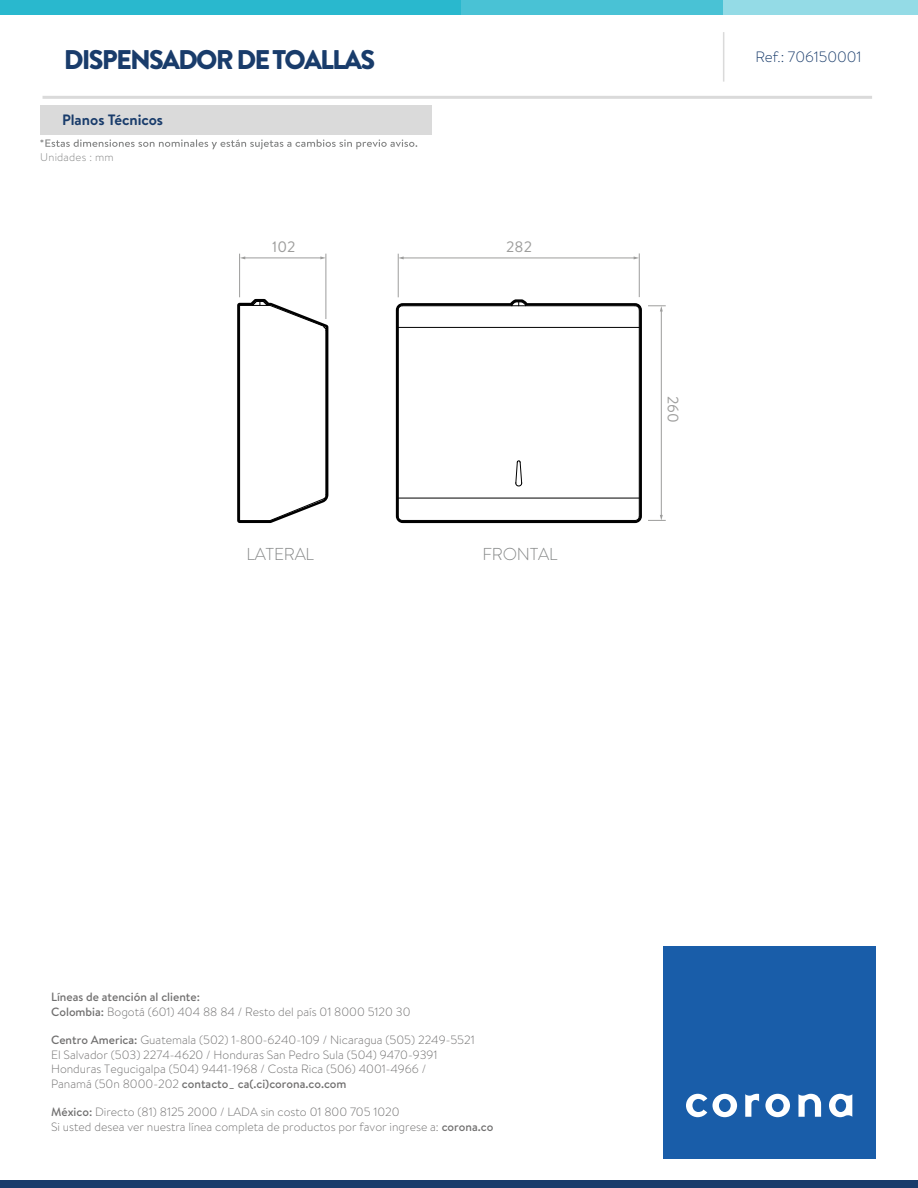
<style>
.page{position:relative;width:918px;height:1188px;background:#fff}
.page>*{position:absolute;margin:0;border:0;box-sizing:border-box;transform-origin:0 0}
.t1{font:900 27px "Brandon Grotesque";letter-spacing:-.065em;color:#193c6b}
.t2{font:300 17.25px "Brandon Text";letter-spacing:-.015em;color:#858787}
.t3{font:15.15px "Brandon Text";letter-spacing:.005em;color:#9d9d9c}
.t4{font:700 15px "Brandon Text";color:#193c6b}
.t5{font:300 15px "Brandon Text";color:#193c6b}
.t6{font:300 12px/14.4px "Brandon Text";color:#706f6f}
.t7{font:300 11.1px "Brandon Text";letter-spacing:.02em;color:#828383}
.s1{font-weight:500}
</style>
<div class="page">
<div style="left:0;top:0;width:918px;height:14px;background:#94dbe6"></div>
<div style="left:0;top:0;width:722px;height:14px;background:#49c2d5"></div>
<div style="left:0;top:0;width:461px;height:14px;background:#29b8ce"></div>
<div style="left:0;top:1181px;width:918px;height:7px;background:#193c6b"></div>
<div style="left:663px;top:946px;width:212px;height:213px;background:#195da9"></div>
<svg style="left:686px;top:1094px;width:51px;height:23px"></svg>
<svg style="left:765px;top:1094px;width:25px;height:23px"></svg>
<svg style="left:798px;top:1094px;width:23px;height:23px"></svg>
<svg style="left:829px;top:1094px;width:23px;height:23px"></svg>
<svg style="left:745px;top:1094px;width:14px;height:23px"></svg>
<hr style="left:723px;top:32px;width:1px;height:50px;background:#dadada">
<hr style="left:43px;top:96px;width:829px;height:3px;background:#dadada">
<div style="left:41px;top:105px;width:391px;height:30px;background:#dadada"></div>
<svg style="left:40px;top:139px;width:377px;height:10px"></svg>
<svg style="left:237px;top:299px;width:91px;height:224px"></svg>
<hr style="left:244px;top:258px;width:77px;height:1px;background:#9d9d9c">
<svg style="left:320px;top:256px;width:6px;height:3px"></svg>
<hr style="left:239px;top:254px;width:1px;height:43px;background:#9d9d9c">
<hr style="left:326px;top:254px;width:1px;height:65px;background:#9d9d9c">
<svg style="left:396px;top:299px;width:246px;height:224px"></svg>
<hr style="left:398px;top:310px;width:1px;height:206px;background:#000">
<hr style="left:639px;top:310px;width:1px;height:206px;background:#000">
<hr style="left:398px;top:327px;width:241px;height:1px;background:#000">
<hr style="left:402px;top:305px;width:233px;height:1px;background:#000">
<hr style="left:402px;top:520px;width:233px;height:1px;background:#000">
<hr style="left:398px;top:498px;width:241px;height:1px;background:#000">
<svg style="left:397px;top:305px;width:6px;height:6px"></svg>
<svg style="left:634px;top:305px;width:6px;height:6px"></svg>
<svg style="left:634px;top:515px;width:6px;height:6px"></svg>
<svg style="left:397px;top:515px;width:6px;height:6px"></svg>
<svg style="left:511px;top:301px;width:16px;height:5px"></svg>
<svg style="left:515px;top:460px;width:7px;height:27px"></svg>
<hr style="left:661px;top:310px;width:1px;height:206px;background:#9d9d9c">
<svg style="left:648px;top:306px;width:18px;height:5px"></svg>
<svg style="left:648px;top:515px;width:18px;height:6px"></svg>
<hr style="left:403px;top:258px;width:232px;height:1px;background:#9d9d9c">
<svg style="left:399px;top:256px;width:5px;height:3px"></svg>
<hr style="left:398px;top:254px;width:1px;height:43px;background:#9d9d9c">
<hr style="left:639px;top:253px;width:1px;height:44px;background:#9d9d9c">
<h1 class="t1" style="left:64px;top:41px;width:313px">DISPENSADOR DE TOALLAS</h1>
<p class="t4" style="left:62px;top:110px;width:103px">Planos Técnicos</p>
<p class="t7" style="left:40px;top:150px;width:75px">Unidades : mm</p>
<p class="t3" style="left:272px;top:236px;width:25px">102</p>
<p class="t3" style="left:506px;top:236px;width:27px">282</p>
<h2 class="t2" style="left:246px;top:542px;width:69px">LATERAL</h2>
<h2 class="t2" style="left:483px;top:542px;width:77px">FRONTAL</h2>
<p class="t5" style="left:755px;top:47px;width:108px">Ref.: 706150001</p>
<p class="t3" style="left:684px;top:396px;width:29px;rotate:90deg">260</p>
<p class="t6" style="left:51px;top:989px;width:361px"><span class="s1">Líneas de atención al cliente:<br>Colombia:</span> Bogotá (601) 404 88 84 / Resto del país 01 8000 5120 30</p>
<p class="t6" style="left:51px;top:1033px;width:425px"><span class="s1">Centro America:</span> Guatemala (502) 1-800-6240-109 / Nicaragua (505) 2249-5521<br>El Salvador (503) 2274-4620 / Honduras San Pedro Sula (504) 9470-9391<br>Honduras Tegucigalpa (504) 9441-1968 / Costa Rica (506) 4001-4966 /<br>Panamá (50n 8000-202 <span class="s1">contacto_ ca(.ci)corona.co.com</span></p>
<p class="t6" style="left:51px;top:1105px;width:444px"><span class="s1">México:</span> Directo (81) 8125 2000 / LADA sin costo 01 800 705 1020<br>Si usted desea ver nuestra línea completa de productos por favor ingrese a: <span class="s1">corona.co</span></p>
</div>
